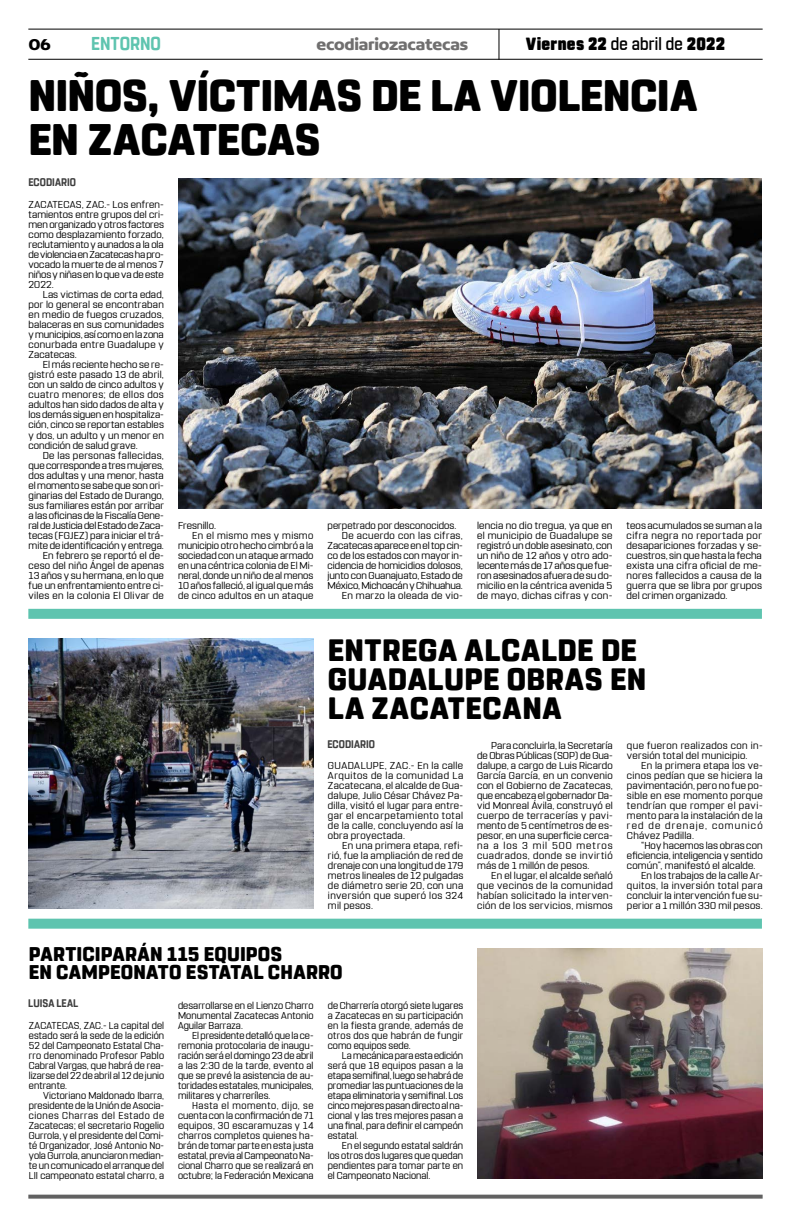
<style>
.page{position:relative;width:791px;height:1225px;background:#fff}
.page>*{position:absolute;margin:0;border:0;box-sizing:border-box;transform-origin:0 0}
.t1{font:800 44px/44px "Rohn Rounded";letter-spacing:-.01em;color:#000}
.t2{font:800 30.8px/29px "Rohn Rounded";letter-spacing:.02em;color:#000}
.t3{font:800 19.8px/18px "Rohn Rounded";letter-spacing:.01em;color:#000}
.t4{font:700 18.6px "Rohn Rounded";letter-spacing:-.005em;color:#5ec4af;scale:.91 1}
.t5{font:900 17.6px "Rohn Rounded";letter-spacing:.015em;color:#000;scale:.91 1}
.t6{font:700 16.9px "Concord";letter-spacing:-.01em;color:#706f6f}
.t7{font:700 16.9px "Concord";color:#000}
.t8{font:700 11px "Rohn Rounded";letter-spacing:.005em;color:#3d3d3d;scale:.91 1}
.t9{font:10px/10px "Rohn Rounded";letter-spacing:.01em;color:#000;text-align:justify;scale:1.04 1}
.t10{font:10px/10px "Rohn Rounded";letter-spacing:.01em;color:#000;text-align:justify}
.t11{font:10px/10px "Rohn Rounded";letter-spacing:.01em;color:#000;text-align:justify;scale:1.05 1}
.t12{font:10px/10px "Rohn Rounded";letter-spacing:.035em;color:#000;scale:1.04 1}
.t13{font:10px "Rohn Rounded";letter-spacing:.04em;color:#000;scale:1.04 1}
.t14{font:10px "Rohn Rounded";letter-spacing:-.015em;color:#000;scale:1.04 1}
.t15{font:10px "Rohn Rounded";letter-spacing:.03em;color:#000;scale:1.05 1}
.t16{font:10px "Rohn Rounded";letter-spacing:.04em;color:#000}
.s1{font-weight:500}
</style>
<div class="page">
<svg style="left:28px;top:1194px;width:735px;height:4px;background:#7a7a7a"></svg>
<hr style="left:28px;top:29px;width:735px;height:1px;background:#000">
<hr style="left:28px;top:59px;width:735px;height:1px;background:#000">
<hr style="left:498px;top:29px;width:1px;height:31px;background:#000">
<div style="left:28px;top:609px;width:734px;height:10px;background:#5ec4af"></div>
<div style="left:28px;top:918px;width:734px;height:10px;background:#5ec4af"></div>
<img style="left:178px;top:178px;width:584px;height:330px">
<img style="left:29px;top:638px;width:285px;height:270px">
<img style="left:477px;top:948px;width:286px;height:230px">
<h3 class="t7" style="left:28px;top:34px;width:24px">06</h3>
<h3 class="t4" style="left:91px;top:33px;width:78px">ENTORNO</h3>
<h3 class="t6" style="left:316px;top:34px;width:153px">ecodiariozacatecas</h3>
<h3 class="t5" style="left:526px;top:34px;width:220px">Viernes 22 <span class="s1">de abril de</span> 2022</h3>
<h1 class="t1" style="left:28px;top:74px;width:670px">NIÑOS, VÍCTIMAS DE LA VIOLENCIA<br>EN ZACATECAS</h1>
<p class="t8" style="left:28px;top:175px;width:54px">ECODIARIO</p>
<p class="t9" style="left:29px;top:200px;width:132px">ZACATECAS, ZAC.- Los enfren&shy;tamientos entre grupos del cri&shy;men organizado y otros factores como desplazamiento forzado, reclutamiento y aunados a la ola de violencia en Zacatecas ha pro&shy;vocado la muerte de al menos 7 niños y niñas en lo que va de este 2022.</p>
<p class="t9" style="left:29px;top:290px;width:132px;text-indent:14px">Las victimas de corta edad, por lo general se encontraban en medio de fuegos cruzados, balaceras en sus comunidades y municipios, así como en la zona conurbada entre Guadalupe y Zacatecas.</p>
<p class="t9" style="left:29px;top:360px;width:132px;text-indent:14px">El más reciente hecho se re&shy;gistró este pasado 13 de abril, con un saldo de cinco adultos y cuatro menores; de ellos dos adultos han sido dados de alta y los demás siguen en hospitaliza&shy;ción, cinco se reportan estables y dos, un adulto y un menor en condición de salud grave.</p>
<p class="t9" style="left:29px;top:450px;width:132px;text-align:right">De las personas fallecidas, que corresponde a tres mujeres, dos adultas y una menor, hasta el momento se sabe que son ori&shy;ginarias del Estado de Durango, sus familiares están por arribar a las oficinas de la Fiscalía Gene&shy;ral de Justicia del Estado de Zaca&shy;tecas (FGJEZ) para iniciar el trá&shy;mite de identificación y entrega.<br>En febrero se reportó el de&shy;ceso del niño Ángel de apenas<br>13 años y su hermana, en lo que fue un enfrentamiento entre ci&shy;viles en la colonia El Olivar de</p>
<p class="t9" style="left:178px;top:520px;width:38px">Fresnillo.</p>
<p class="t16" style="left:192px;top:529px;width:123px">En el mismo mes y mismo</p>
<p class="t10" style="left:178px;top:540px;width:137px">municipio otro hecho cimbró a la</p>
<p class="t10" style="left:178px;top:550px;width:137px">sociedad con un ataque armado</p>
<p class="t10" style="left:178px;top:560px;width:137px">en una céntrica colonia de El Mi-</p>
<p class="t10" style="left:178px;top:570px;width:137px">neral, donde un niño de al menos</p>
<p class="t10" style="left:178px;top:580px;width:137px">10 años falleció, al igual que más</p>
<p class="t10" style="left:178px;top:590px;width:137px">de cinco adultos en un ataque</p>
<p class="t10" style="left:328px;top:520px;width:130px">perpetrado por desconocidos.</p>
<p class="t13" style="left:342px;top:529px;width:118px">De acuerdo con las cifras,</p>
<p class="t9" style="left:328px;top:540px;width:132px">Zacatecas aparece en el top cin-</p>
<p class="t9" style="left:328px;top:550px;width:132px">co de los estados con mayor in-</p>
<p class="t9" style="left:328px;top:560px;width:132px">cidencia de homicidios dolosos,</p>
<p class="t9" style="left:328px;top:570px;width:132px">junto con Guanajuato, Estado de</p>
<p class="t14" style="left:328px;top:579px;width:132px">México, Michoacán y Chihuahua.</p>
<p class="t15" style="left:342px;top:589px;width:117px">En marzo la oleada de vio-</p>
<p class="t11" style="left:477px;top:520px;width:130px">lencia no dio tregua, ya que en el municipio de Guadalupe se registró un doble asesinato, con un niño de 12 años y otro ado&shy;lecente más de 17 años que fue&shy;ron asesinados afuera de su do&shy;micilio en la céntrica avenida 5 de mayo, dichas cifras y con-</p>
<p class="t11" style="left:627px;top:520px;width:130px">teos acumulados se suman a la cifra negra no reportada por desapariciones forzadas y se&shy;cuestros, sin que hasta la fecha exista una cifra oficial de me&shy;nores fallecidos a causa de la guerra que se libra por grupos del crimen organizado.</p>
<h2 class="t2" style="left:328px;top:636px;width:320px">ENTREGA ALCALDE DE<br>GUADALUPE OBRAS EN<br>LA ZACATECANA</h2>
<p class="t8" style="left:327px;top:738px;width:54px">ECODIARIO</p>
<p class="t9" style="left:328px;top:760px;width:132px">GUADALUPE, ZAC.- En la calle Arquitos de la comunidad La Zacatecana, el alcalde de Gua&shy;dalupe, Julio César Chávez Pa&shy;dilla, visitó el lugar para entre&shy;gar el encarpetamiento total de la calle, concluyendo así la obra proyectada.</p>
<p class="t9" style="left:328px;top:840px;width:132px;text-indent:14px">En una primera etapa, refi&shy;rió, fue la ampliación de red de drenaje con una longitud de 179 metros lineales de 12 pulgadas de diámetro serie 20, con una inversión que superó los 324 mil pesos.</p>
<p class="t9" style="left:477px;top:740px;width:132px;text-indent:14px">Para concluirla, la Secretaría de Obras Públicas (SOP) de Gua&shy;dalupe, a cargo de Luis Ricardo García García, en un convenio con el Gobierno de Zacatecas, que encabeza el gobernador Da&shy;vid Monreal Ávila, construyó el cuerpo de terracerías y pavi&shy;mento de 5 centímetros de es&shy;pesor, en una superficie cerca&shy;na a los 3 mil 500 metros cuadrados, donde se invirtió más de 1 millón de pesos.</p>
<p class="t9" style="left:477px;top:870px;width:132px;text-indent:14px">En el lugar, el alcalde señaló que vecinos de la comunidad habían solicitado la interven&shy;ción de los servicios, mismos</p>
<p class="t12" style="left:627px;top:740px;width:132px">que fueron realizados con in&shy;versión total del municipio.</p>
<p class="t9" style="left:627px;top:760px;width:132px;text-indent:14px">En la primera etapa los ve&shy;cinos pedían que se hiciera la pavimentación, pero no fue po&shy;sible en ese momento porque tendrían que romper el pavi&shy;mento para la instalación de la red de drenaje, comunicó Chávez Padilla.</p>
<p class="t9" style="left:641px;top:840px;width:118px">“Hoy hacemos las obras con</p>
<p class="t9" style="left:627px;top:850px;width:132px">eficiencia, inteligencia y sentido</p>
<p class="t9" style="left:627px;top:860px;width:125px">común”, manifestó el alcalde.</p>
<p class="t9" style="left:641px;top:870px;width:118px">En los trabajos de la calle Ar-</p>
<p class="t13" style="left:627px;top:879px;width:132px">quitos, la inversión total para</p>
<p class="t9" style="left:627px;top:890px;width:132px">concluir la intervención fue su-</p>
<p class="t9" style="left:627px;top:900px;width:132px">perior a 1 millón 330 mil pesos.</p>
<h3 class="t3" style="left:29px;top:945px;width:315px">PARTICIPARÁN 115 EQUIPOS<br>EN CAMPEONATO ESTATAL CHARRO</h3>
<p class="t10" style="left:178px;top:1000px;width:137px">desarrollarse en el Lienzo Charro Monumental Zacatecas Antonio Aguilar Barraza.</p>
<p class="t10" style="left:178px;top:1030px;width:137px;text-indent:14px">El presidente detalló que la ce&shy;remonia protocolaria de inaugu&shy;ración será el domingo 23 de abril a las 2:30 de la tarde, evento al que se prevé la asistencia de au&shy;toridades estatales, municipales, militares y charreríles.</p>
<p class="t10" style="left:178px;top:1100px;width:137px;text-indent:14px">Hasta el momento, dijo, se cuenta con la confirmación de 71 equipos, 30 escaramuzas y 14 charros completos quienes ha&shy;brán de tomar parte en esta justa estatal, previa al Campeonato Na&shy;cional Charro que se realizará en octubre; la Federación Mexicana</p>
<p class="t8" style="left:28px;top:996px;width:56px">LUISA LEAL</p>
<p class="t10" style="left:328px;top:1000px;width:137px">de Charrería otorgó siete lugares a Zacatecas en su participación en la fiesta grande, además de otros dos que habrán de fungir como equipos sede.</p>
<p class="t10" style="left:328px;top:1050px;width:137px;text-indent:14px">La mecánica para esta edición será que 18 equipos pasan a la etapa semifinal, luego se habrá de promediar las puntuaciones de la etapa eliminatoria y semifinal. Los cinco mejores pasan directo al na&shy;cional y las tres mejores pasan a una final, para definir el campeón estatal.</p>
<p class="t10" style="left:328px;top:1140px;width:137px;text-indent:14px">En el segundo estatal saldrán los otros dos lugares que quedan pendientes para tomar parte en el Campeonato Nacional.</p>
<p class="t10" style="left:29px;top:1020px;width:137px">ZACATECAS, ZAC.- La capital del estado será la sede de la edición 52 del Campeonato Estatal Cha&shy;rro denominado Profesor Pablo Cabral Vargas, que habrá de rea&shy;lizarse del 22 de abril al 12 de junio entrante.</p>
<p class="t10" style="left:29px;top:1090px;width:137px;text-indent:14px">Victoriano Maldonado Ibarra, presidente de la Unión de Asocia&shy;ciones Charras del Estado de Zacatecas; el secretario Rogelio Gurrola, y el presidente del Comi&shy;té Organizador, José Antonio No&shy;yola Gurrola, anunciaron median&shy;te un comunicado el arranque del LII campeonato estatal charro, a</p>
</div>
